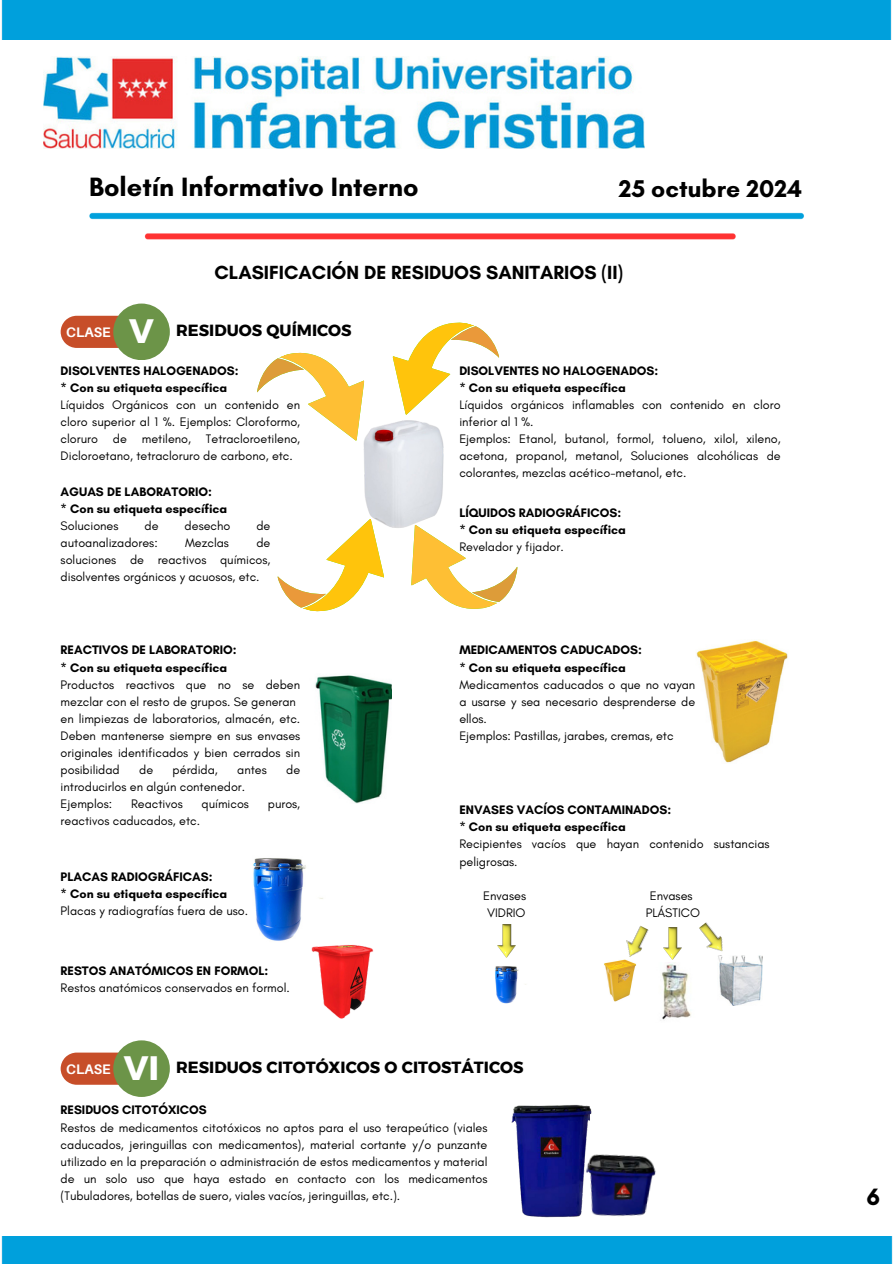
<style>
.page{position:relative;width:894px;height:1264px;background:#fff}
.page>*{position:absolute;margin:0;border:0;box-sizing:border-box;transform-origin:0 0}
.t1{font:33.75px "Kief Montaser Bold";color:#fff}
.t2{font:700 27px "Glacial Indifference";color:#000}
.t3{font:700 24.6px "Glacial Indifference";color:#000}
.t4{font:700 24px "Glacial Indifference";color:#000}
.t5{font:700 19.35px "Glacial Indifference";color:#000}
.t6{font:16.2px "Kief Montaser Bold";color:#000}
.t7{font:700 13.8px "Aileron";color:#fff}
.t8{font:12.6px/17.1px "Glacial Indifference";color:#000;text-align:justify}
.t9{font:700 12.6px "Glacial Indifference";color:#000}
</style>
<div class="page">
<img style="left:44px;top:56px;width:600px;height:93px">
<div style="left:1px;top:0;width:891px;height:39px;background:#00a0dc"></div>
<img style="left:89px;top:212px;width:715px;height:28px">
<div style="left:1px;top:1236px;width:892px;height:27px;background:#00a0dc"></div>
<svg style="left:61px;top:316px;width:57px;height:32px;background:#ca5835"></svg>
<div style="left:113px;top:303px;width:57px;height:57px;background:#6c9448;border-radius:50%"></div>
<img style="left:364px;top:456px;width:80px;height:51px">
<svg style="left:257px;top:322px;width:243px;height:134px"></svg>
<svg style="left:277px;top:507px;width:241px;height:105px"></svg>
<img style="left:315px;top:675px;width:77px;height:128px">
<img style="left:253px;top:858px;width:70px;height:83px">
<img style="left:311px;top:944px;width:63px;height:75px">
<img style="left:696px;top:640px;width:92px;height:123px">
<svg style="left:61px;top:1052px;width:57px;height:32px;background:#ca5b38"></svg>
<div style="left:113px;top:1040px;width:57px;height:56px;background:#6c9448;border-radius:50%"></div>
<img style="left:511px;top:1104px;width:81px;height:114px">
<img style="left:552px;top:1115px;width:136px;height:136px">
<img style="left:495px;top:966px;width:31px;height:38px">
<img style="left:604px;top:960px;width:32px;height:41px">
<img style="left:662px;top:962px;width:29px;height:58px">
<img style="left:718px;top:955px;width:43px;height:50px">
<img style="left:497px;top:924px;width:18px;height:33px">
<img style="left:623px;top:925px;width:26px;height:35px">
<img style="left:663px;top:927px;width:18px;height:32px">
<img style="left:699px;top:922px;width:29px;height:35px">
<p class="t2" style="left:89px;top:170px;width:331px">Boletín Informativo Interno</p>
<p class="t3" style="left:618px;top:174px;width:185px">25 octubre 2024</p>
<p class="t5" style="left:214px;top:260px;width:410px">CLASIFICACIÓN DE RESIDUOS SANITARIOS (II)</p>
<h4 class="t7" style="left:66px;top:324px;width:46px">CLASE</h4>
<p class="t1" style="left:129px;top:310px;width:26px">V</p>
<h3 class="t6" style="left:176px;top:320px;width:177px">RESIDUOS QUÍMICOS</h3>
<p class="t9" style="left:61px;top:363px;width:179px">DISOLVENTES HALOGENADOS:</p>
<p class="t9" style="left:61px;top:380px;width:168px">* Con su etiqueta específica</p>
<p class="t8" style="left:61px;top:396px;width:241px">Líquidos Orgánicos con un contenido en cloro superior al 1 %. Ejemplos: Cloroformo, cloruro de metileno, Tetracloroetileno, Dicloroetano, tetracloruro de carbono, etc.</p>
<p class="t9" style="left:61px;top:484px;width:153px">AGUAS DE LABORATORIO:</p>
<p class="t9" style="left:61px;top:501px;width:168px">* Con su etiqueta específica</p>
<p class="t8" style="left:61px;top:517px;width:59px">Soluciones</p>
<p class="t8" style="left:144px;top:517px;width:15px">de</p>
<p class="t8" style="left:185px;top:517px;width:47px">desecho</p>
<p class="t8" style="left:256px;top:517px;width:15px">de</p>
<p class="t8" style="left:61px;top:534px;width:98px">autoanalizadores:</p>
<p class="t8" style="left:185px;top:534px;width:45px">Mezclas</p>
<p class="t8" style="left:61px;top:534px;width:211px;text-indent:196px">de soluciones de reactivos químicos, disolventes orgánicos y acuosos, etc.</p>
<p class="t9" style="left:61px;top:642px;width:177px">REACTIVOS DE LABORATORIO:</p>
<p class="t9" style="left:61px;top:659px;width:168px">* Con su etiqueta específica</p>
<p class="t8" style="left:61px;top:675px;width:241px">Productos reactivos que no se deben mezclar con el resto de grupos. Se generan</p>
<p class="t8" style="left:61px;top:709px;width:241px">en limpiezas de laboratorios, almacén, etc.<br>Deben mantenerse siempre en sus envases originales identificados y bien cerrados sin posibilidad</p>
<p class="t8" style="left:139px;top:760px;width:15px">de</p>
<p class="t8" style="left:172px;top:760px;width:47px">pérdida,</p>
<p class="t8" style="left:237px;top:760px;width:31px">antes</p>
<p class="t8" style="left:286px;top:760px;width:15px">de</p>
<p class="t8" style="left:61px;top:777px;width:186px">introducirlos en algún contenedor.</p>
<p class="t8" style="left:61px;top:794px;width:53px">Ejemplos:</p>
<p class="t8" style="left:131px;top:794px;width:53px">Reactivos</p>
<p class="t8" style="left:201px;top:794px;width:49px">químicos</p>
<p class="t8" style="left:268px;top:794px;width:34px">puros,</p>
<p class="t8" style="left:61px;top:811px;width:141px">reactivos caducados, etc.</p>
<p class="t9" style="left:61px;top:869px;width:153px">PLACAS RADIOGRÁFICAS:</p>
<p class="t9" style="left:61px;top:886px;width:168px">* Con su etiqueta específica</p>
<p class="t8" style="left:61px;top:902px;width:189px">Placas y radiografías fuera de uso.</p>
<p class="t9" style="left:61px;top:962px;width:209px">RESTOS ANATÓMICOS EN FORMOL:</p>
<p class="t8" style="left:61px;top:978px;width:231px">Restos anatómicos conservados en formol.</p>
<p class="t9" style="left:459px;top:363px;width:200px">DISOLVENTES NO HALOGENADOS:</p>
<p class="t9" style="left:459px;top:380px;width:168px">* Con su etiqueta específica</p>
<p class="t8" style="left:459px;top:396px;width:323px">Líquidos orgánicos inflamables con contenido en cloro inferior al 1 %.</p>
<p class="t8" style="left:459px;top:430px;width:323px">Ejemplos: Etanol, butanol, formol, tolueno, xilol, xileno, acetona, propanol, metanol, Soluciones alcohólicas de colorantes, mezclas acético-metanol, etc.</p>
<p class="t9" style="left:459px;top:504px;width:163px">LÍQUIDOS RADIOGRÁFICOS:</p>
<p class="t9" style="left:459px;top:521px;width:168px">* Con su etiqueta específica</p>
<p class="t8" style="left:459px;top:537px;width:106px">Revelador y fijador.</p>
<p class="t9" style="left:459px;top:642px;width:184px">MEDICAMENTOS CADUCADOS:</p>
<p class="t9" style="left:459px;top:659px;width:168px">* Con su etiqueta específica</p>
<p class="t8" style="left:459px;top:675px;width:237px">Medicamentos caducados o que no vayan a usarse y sea necesario desprenderse de ellos.</p>
<p class="t8" style="left:459px;top:726px;width:216px">Ejemplos: Pastillas, jarabes, cremas, etc</p>
<p class="t9" style="left:459px;top:802px;width:213px">ENVASES VACÍOS CONTAMINADOS:</p>
<p class="t9" style="left:459px;top:819px;width:168px">* Con su etiqueta específica</p>
<p class="t8" style="left:459px;top:835px;width:312px">Recipientes vacíos que hayan contenido sustancias peligrosas.</p>
<p class="t8" style="left:483px;top:886px;width:44px">Envases</p>
<p class="t8" style="left:487px;top:903px;width:40px">VIDRIO</p>
<p class="t8" style="left:649px;top:886px;width:44px">Envases</p>
<p class="t8" style="left:645px;top:903px;width:56px">PLÁSTICO</p>
<p class="t7" style="left:66px;top:1060px;width:46px">CLASE</p>
<p class="t1" style="left:124px;top:1047px;width:37px">VI</p>
<p class="t6" style="left:176px;top:1057px;width:349px">RESIDUOS CITOTÓXICOS O CITOSTÁTICOS</p>
<p class="t9" style="left:61px;top:1102px;width:147px">RESIDUOS CITOTÓXICOS</p>
<h1 class="t8" style="left:61px;top:1118px;width:428px">Restos de medicamentos citotóxicos no aptos para el uso terapeútico (viales caducados, jeringuillas con medicamentos), material cortante y/o punzante utilizado en la preparación o administración de estos medicamentos y material de un solo uso que haya estado en contacto con los medicamentos (Tubuladores, botellas de suero, viales vacíos, jeringuillas, etc.).</h1>
<h3 class="t4" style="left:866px;top:1182px;width:15px">6</h3>
</div>
